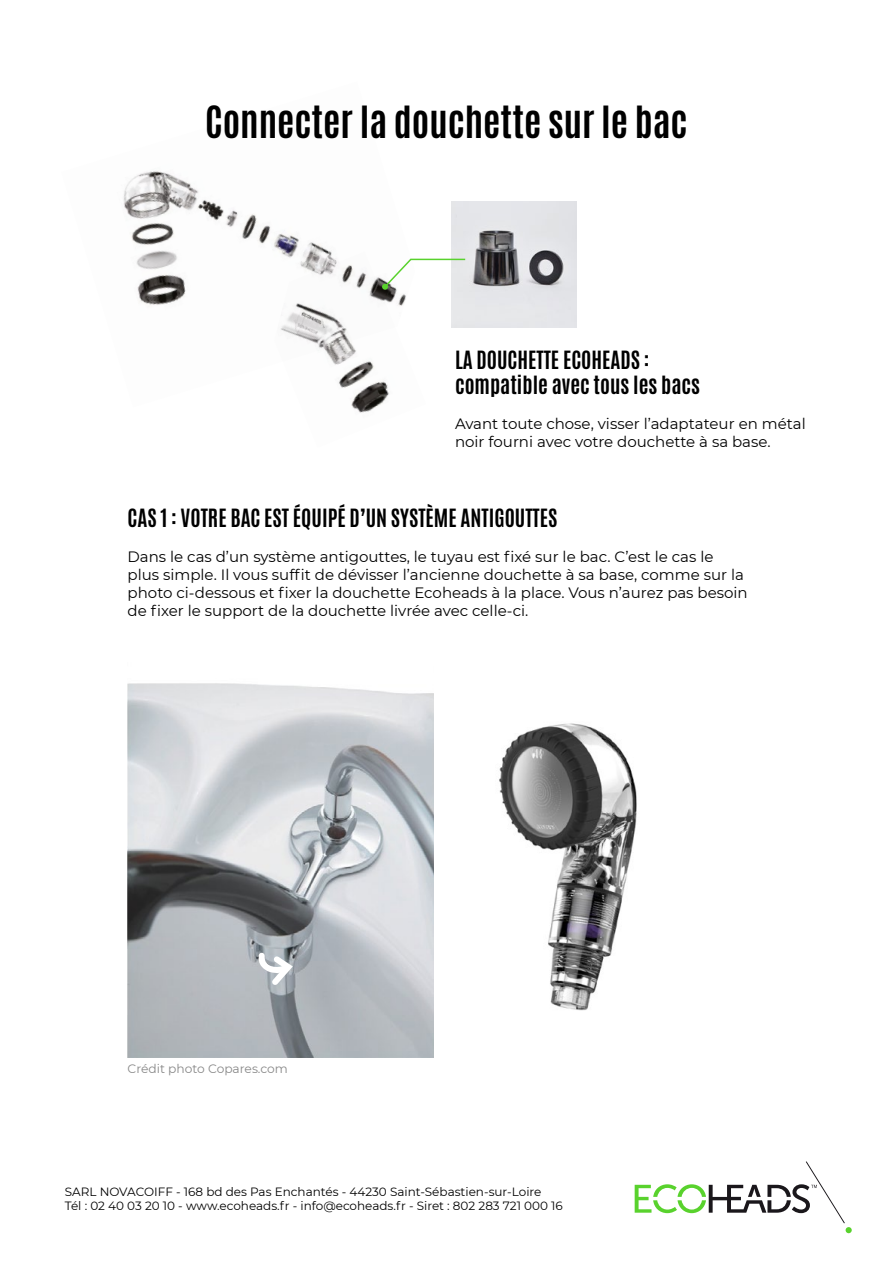
<style>
.page{position:relative;width:893px;height:1263px;background:#fff}
.page>*{position:absolute;margin:0;border:0;box-sizing:border-box;transform-origin:0 0}
.t1{font:700 37.05px "Antonio";color:#000}
.t2{font:700 21px/25.2px "Antonio";color:#000}
.t3{font:15px/18px "Montserrat";color:#000}
.t4{font:12.3px "Montserrat";color:#878787}
.t5{font:12px/14.4px "Montserrat";color:#000}
</style>
<div class="page">
<svg style="left:635px;top:1161px;width:217px;height:72px"></svg>
<img style="left:123px;top:171px;width:208px;height:134px">
<img style="left:451px;top:202px;width:126px;height:125px">
<img style="left:499px;top:723px;width:138px;height:288px">
<img style="left:128px;top:683px;width:306px;height:374px">
<svg style="left:256px;top:950px;width:41px;height:40px"></svg>
<img style="left:274px;top:252px;width:132px;height:161px">
<svg style="left:382px;top:258px;width:85px;height:32px"></svg>
<h1 class="t1" style="left:205px;top:94px;width:484px">Connecter la douchette sur le bac</h1>
<h2 class="t2" style="left:455px;top:348px;width:246px">LA DOUCHETTE ECOHEADS : compatible avec tous les bacs</h2>
<p class="t3" style="left:455px;top:414px;width:352px">Avant toute chose, visser l’adaptateur en métal noir fourni avec votre douchette à sa base.</p>
<h2 class="t2" style="left:128px;top:506px;width:431px">CAS 1 : VOTRE BAC EST ÉQUIPÉ D’UN SYSTÈME ANTIGOUTTES</h2>
<p class="t3" style="left:128px;top:547px;width:622px">Dans le cas d’un système antigouttes, le tuyau est fixé sur le bac. C’est le cas le plus simple. Il vous suffit de dévisser l’ancienne douchette à sa base, comme sur la photo ci-dessous et fixer la douchette Ecoheads à la place. Vous n’aurez pas besoin de fixer le support de la douchette livrée avec celle-ci.</p>
<p class="t4" style="left:128px;top:1060px;width:162px">Crédit photo Copares.com</p>
<p class="t5" style="left:65px;top:1184px;width:499px">SARL NOVACOIFF - 168 bd des Pas Enchantés - 44230 Saint-Sébastien-sur-Loire<br>Tél : 02 40 03 20 10 - www.ecoheads.fr - info@ecoheads.fr - Siret : 802 283 721 000 16</p>
</div>
